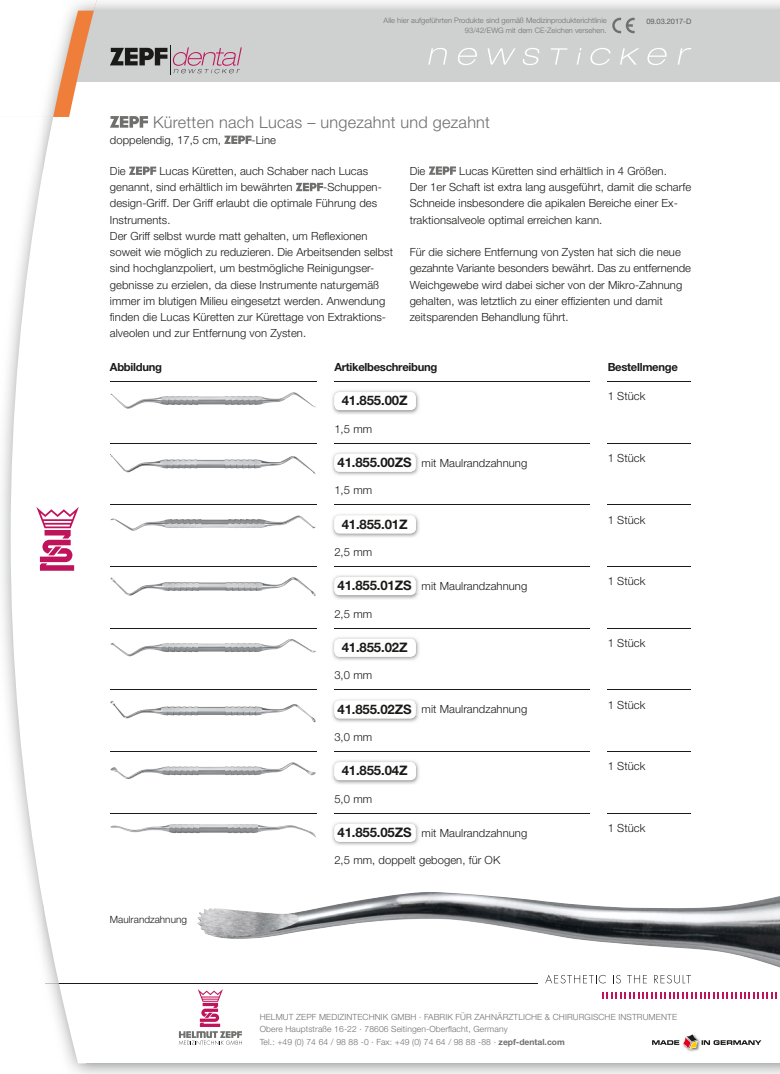
<style>
.page{position:relative;width:780px;height:1074px;background:#fff}
.page>*{position:absolute;margin:0;border:0;box-sizing:border-box;transform-origin:0 0}
.t1{font:300 16.25px "Helvetica Neue LT Pro";letter-spacing:.015em;color:#6f6f6e}
.t2{font:700 13.12px "Helvetica Neue LT Pro";letter-spacing:-.01em;color:#1a1a18}
.t3{font:300 11.25px/16.2px "Helvetica Neue LT Pro";letter-spacing:.005em;color:#1a1a18}
.t4{font:700 11.25px "Helvetica Neue LT Pro";letter-spacing:-.025em;color:#1a1a18}
.t5{font:300 10px "Helvetica Neue LT Pro";color:#1a1a18}
.t6{font:300 8.5px/12.5px "Helvetica Neue LT Pro";letter-spacing:.015em;color:#6f6f6e}
.t7{font:300 7.5px "Helvetica Neue LT Pro";letter-spacing:.005em;color:#6f6f6e}
.t8{font:7.5px "Helvetica Neue LT Pro";letter-spacing:-.01em;color:#5d5d5c}
.s1{font-weight:700;font-size:13.12px}
.s2{font-weight:700}
</style>
<div class="page">
<hr style="left:45px;top:983px;width:493px;height:1px;background:#1a1a18">
<svg style="left:545px;top:974px;width:60px;height:9px"></svg>
<svg style="left:613px;top:975px;width:8px;height:8px"></svg>
<svg style="left:627px;top:975px;width:20px;height:8px"></svg>
<svg style="left:654px;top:975px;width:37px;height:8px"></svg>
<svg style="left:602px;top:992px;width:174px;height:6px"></svg>
<svg style="left:179px;top:989px;width:63px;height:55px"></svg>
<img style="left:687px;top:1049px;width:12px;height:3px">
<svg style="left:652px;top:1034px;width:109px;height:15px"></svg>
<svg style="left:110px;top:116px;width:38px;height:12px"></svg>
<svg style="left:224px;top:136px;width:27px;height:8px"></svg>
<hr style="left:110px;top:381px;width:206px;height:1px;background:#1a1a18">
<hr style="left:334px;top:381px;width:255px;height:1px;background:#1a1a18">
<hr style="left:607px;top:381px;width:84px;height:1px;background:#1a1a18">
<hr style="left:110px;top:443px;width:206px;height:1px;background:#1a1a18">
<hr style="left:334px;top:443px;width:255px;height:1px;background:#1a1a18">
<hr style="left:607px;top:443px;width:84px;height:1px;background:#1a1a18">
<hr style="left:110px;top:504px;width:206px;height:1px;background:#1a1a18">
<hr style="left:334px;top:504px;width:255px;height:1px;background:#1a1a18">
<hr style="left:607px;top:504px;width:84px;height:1px;background:#1a1a18">
<hr style="left:110px;top:566px;width:206px;height:1px;background:#1a1a18">
<hr style="left:334px;top:566px;width:255px;height:1px;background:#1a1a18">
<hr style="left:607px;top:566px;width:84px;height:1px;background:#1a1a18">
<hr style="left:110px;top:628px;width:206px;height:1px;background:#1a1a18">
<hr style="left:334px;top:628px;width:255px;height:1px;background:#1a1a18">
<hr style="left:607px;top:628px;width:84px;height:1px;background:#1a1a18">
<hr style="left:110px;top:689px;width:206px;height:1px;background:#1a1a18">
<hr style="left:334px;top:689px;width:255px;height:1px;background:#1a1a18">
<hr style="left:607px;top:689px;width:84px;height:1px;background:#1a1a18">
<hr style="left:110px;top:751px;width:206px;height:1px;background:#1a1a18">
<hr style="left:334px;top:751px;width:255px;height:1px;background:#1a1a18">
<hr style="left:607px;top:751px;width:84px;height:1px;background:#1a1a18">
<hr style="left:110px;top:813px;width:206px;height:1px;background:#1a1a18">
<hr style="left:334px;top:813px;width:255px;height:1px;background:#1a1a18">
<hr style="left:607px;top:813px;width:84px;height:1px;background:#1a1a18">
<img style="left:110px;top:392px;width:197px;height:17px">
<img style="left:332px;top:390px;width:87px;height:24px">
<svg style="left:334px;top:392px;width:82px;height:18px"></svg>
<div style="left:342px;top:396px;width:65px;height:9px;background:#fff"></div>
<img style="left:110px;top:454px;width:205px;height:20px">
<img style="left:332px;top:452px;width:85px;height:23px">
<svg style="left:334px;top:454px;width:85px;height:18px"></svg>
<div style="left:338px;top:457px;width:73px;height:10px;background:#fff"></div>
<img style="left:110px;top:515px;width:188px;height:16px">
<img style="left:332px;top:514px;width:87px;height:23px">
<svg style="left:334px;top:515px;width:82px;height:18px"></svg>
<div style="left:342px;top:519px;width:65px;height:10px;background:#fff"></div>
<img style="left:133px;top:577px;width:160px;height:15px">
<img style="left:332px;top:575px;width:86px;height:24px">
<svg style="left:334px;top:577px;width:85px;height:18px"></svg>
<div style="left:338px;top:580px;width:73px;height:10px;background:#fff"></div>
<img style="left:110px;top:639px;width:181px;height:17px">
<img style="left:332px;top:637px;width:87px;height:23px">
<svg style="left:334px;top:639px;width:82px;height:18px"></svg>
<div style="left:342px;top:642px;width:65px;height:10px;background:#fff"></div>
<img style="left:110px;top:701px;width:162px;height:17px">
<img style="left:332px;top:699px;width:86px;height:23px">
<svg style="left:334px;top:700px;width:85px;height:18px"></svg>
<div style="left:338px;top:704px;width:73px;height:10px;background:#fff"></div>
<img style="left:110px;top:762px;width:206px;height:17px">
<img style="left:332px;top:760px;width:87px;height:24px">
<svg style="left:334px;top:762px;width:82px;height:18px"></svg>
<div style="left:342px;top:766px;width:65px;height:9px;background:#fff"></div>
<img style="left:110px;top:824px;width:205px;height:13px">
<img style="left:332px;top:822px;width:86px;height:23px">
<svg style="left:334px;top:824px;width:85px;height:17px"></svg>
<div style="left:338px;top:827px;width:73px;height:10px;background:#fff"></div>
<svg style="left:129px;top:167px;width:27px;height:8px"></svg>
<svg style="left:296px;top:183px;width:27px;height:8px"></svg>
<svg style="left:428px;top:166px;width:28px;height:9px"></svg>
<img style="left:197px;top:892px;width:583px;height:75px">
<svg style="left:43px;top:507px;width:36px;height:64px"></svg>
<img style="left:2px;top:128px;width:41px;height:821px">
<img style="left:43px;top:117px;width:10px;height:52px">
<img style="left:43px;top:904px;width:43px;height:170px">
<img style="left:97px;top:2px;width:683px;height:79px">
<svg style="left:45px;top:983px;width:14px;height:1px"></svg>
<img style="left:42px;top:0;width:55px;height:117px">
<p class="t7" style="left:383px;top:16px;width:224px">Alle hier aufgeführten Produkte sind gemäß Medizinprodukterichtlinie</p>
<p class="t8" style="left:646px;top:17px;width:46px">09.03.2017-D</p>
<p class="t7" style="left:465px;top:26px;width:143px">93/42/EWG mit dem CE-Zeichen versehen.</p>
<h1 class="t1" style="left:153px;top:112px;width:338px">Küretten nach Lucas – ungezahnt und gezahnt</h1>
<p class="t3" style="left:110px;top:132px;width:112px">doppelendig, 17,5 cm,</p>
<p class="t3" style="left:251px;top:132px;width:26px">-Line</p>
<p class="t3" style="left:110px;top:163px;width:260px;text-indent:50px">Lucas Küretten, auch Schaber nach Lucas genannt, sind erhältlich im bewährten</p>
<p class="t3" style="left:110px;top:162px;width:17px">Die</p>
<p class="t3" style="left:110px;top:179px;width:285px;text-indent:213px">-Schuppen&shy;design-Griff. Der Griff erlaubt die optimale Führung des Instruments.<br>Der Griff selbst wurde matt gehalten, um Reflexionen soweit wie möglich zu reduzieren. Die Arbeitsenden selbst sind hochglanzpoliert, um bestmögliche Reinigungser&shy;gebnisse zu erzielen, da diese Instrumente naturgemäß immer im blutigen Milieu eingesetzt werden. Anwendung finden die Lucas Küretten zur Kürettage von Extraktions&shy;alveolen und zur Entfernung von Zysten.</p>
<p class="t3" style="left:409px;top:162px;width:283px;text-indent:50px">Lucas Küretten sind erhältlich in 4 Größen.<br>Der 1er Schaft ist extra lang ausgeführt, damit die scharfe Schneide insbesondere die apikalen Bereiche einer Ex&shy;traktionsalveole optimal erreichen kann.</p>
<p class="t3" style="left:409px;top:244px;width:283px">Für die sichere Entfernung von Zysten hat sich die neue gezahnte Variante besonders bewährt. Das zu entfernende Weichgewebe wird dabei sicher von der Mikro-Zahnung gehalten, was letztlich zu einer effizienten und damit zeitsparenden Behandlung führt.</p>
<p class="t3" style="left:409px;top:162px;width:17px">Die</p>
<p class="t4" style="left:110px;top:360px;width:54px">Abbildung</p>
<p class="t4" style="left:334px;top:360px;width:105px">Artikelbeschreibung</p>
<p class="t4" style="left:607px;top:360px;width:72px">Bestellmenge</p>
<p class="t2" style="left:342px;top:392px;width:67px">41.855.00Z</p>
<p class="t3" style="left:334px;top:420px;width:39px">1,5 mm</p>
<p class="t3" style="left:607px;top:388px;width:39px">1 Stück</p>
<p class="t5" style="left:110px;top:913px;width:79px">Maulrandzahnung</p>
<p class="t3" style="left:337px;top:454px;width:191px"><span class="s1">41.855.00ZS</span> mit Maulrandzahnung</p>
<p class="t3" style="left:334px;top:482px;width:39px">1,5 mm</p>
<p class="t3" style="left:607px;top:449px;width:39px">1 Stück</p>
<p class="t2" style="left:342px;top:516px;width:67px">41.855.01Z</p>
<p class="t3" style="left:334px;top:543px;width:39px">2,5 mm</p>
<p class="t3" style="left:607px;top:511px;width:39px">1 Stück</p>
<p class="t3" style="left:337px;top:578px;width:191px"><span class="s1">41.855.01ZS</span> mit Maulrandzahnung</p>
<p class="t3" style="left:334px;top:605px;width:39px">2,5 mm</p>
<p class="t3" style="left:607px;top:573px;width:39px">1 Stück</p>
<p class="t2" style="left:342px;top:639px;width:67px">41.855.02Z</p>
<p class="t3" style="left:334px;top:667px;width:39px">3,0 mm</p>
<p class="t3" style="left:607px;top:634px;width:39px">1 Stück</p>
<p class="t3" style="left:337px;top:701px;width:191px"><span class="s1">41.855.02ZS</span> mit Maulrandzahnung</p>
<p class="t3" style="left:334px;top:728px;width:39px">3,0 mm</p>
<p class="t3" style="left:607px;top:696px;width:39px">1 Stück</p>
<p class="t2" style="left:342px;top:762px;width:67px">41.855.04Z</p>
<p class="t3" style="left:334px;top:790px;width:39px">5,0 mm</p>
<p class="t3" style="left:607px;top:758px;width:39px">1 Stück</p>
<p class="t3" style="left:337px;top:824px;width:191px"><span class="s1">41.855.05ZS</span> mit Maulrandzahnung</p>
<p class="t3" style="left:334px;top:852px;width:167px">2,5 mm, doppelt gebogen, für OK</p>
<p class="t3" style="left:607px;top:819px;width:39px">1 Stück</p>
<p class="t6" style="left:260px;top:1010px;width:419px">HELMUT ZEPF MEDIZINTECHNIK GMBH · FABRIK FÜR ZAHNÄRZTLICHE &amp; CHIRURGISCHE INSTRUMENTE<br>Obere Hauptstraße 16-22 · 78606 Seitingen-Oberflacht, Germany<br>Tel.: +49 (0) 74 64 / 98 88 -0 · Fax: +49 (0) 74 64 / 98 88 -88 · <span class="s2">zepf-dental.com</span></p>
</div>
